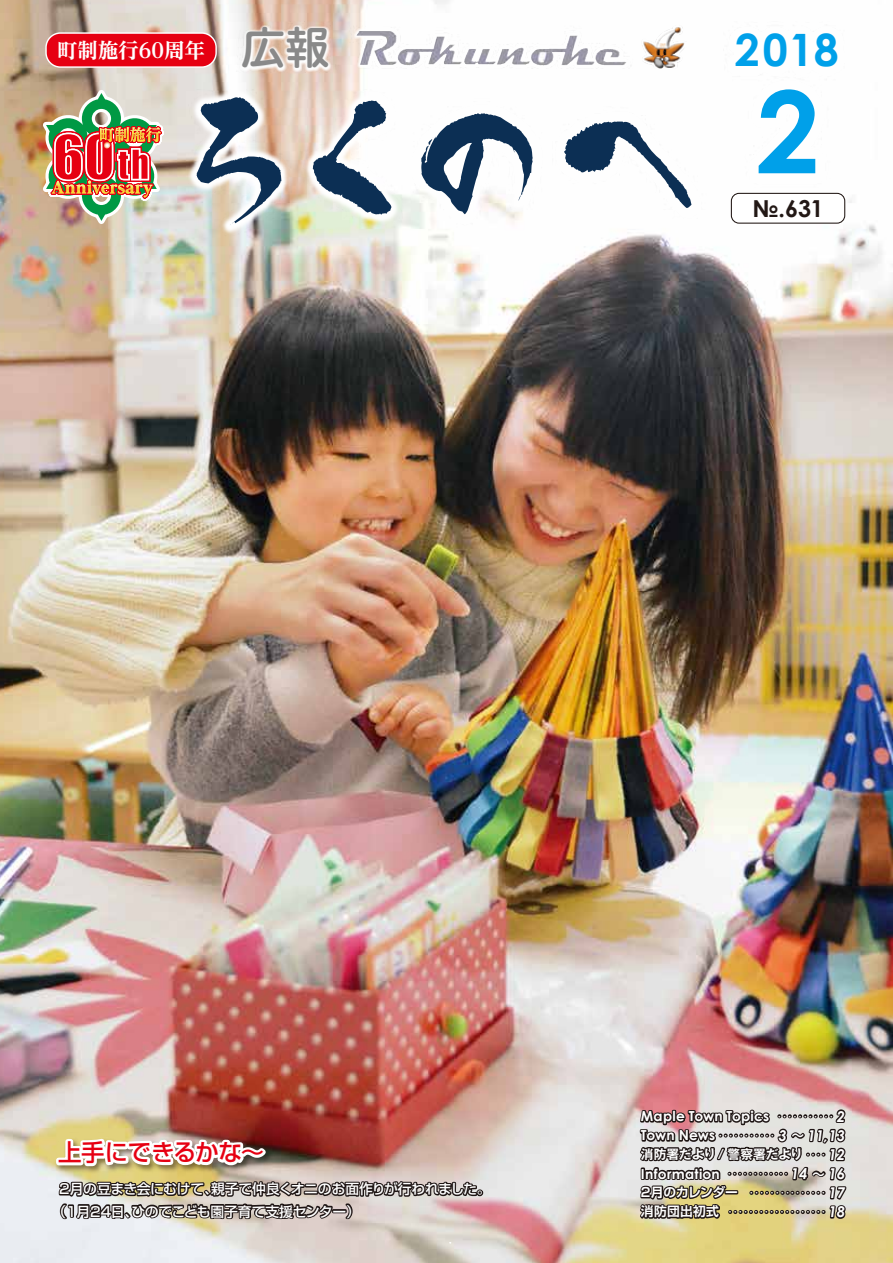
<style>
.page{position:relative;width:893px;height:1263px;background:#fff}
.page>*{position:absolute;margin:0;border:0;box-sizing:border-box;transform-origin:0 0}
.t1{font:700 113.85px "Century Gothic";color:#00a0e9}
.t2{font:700 44.7px "Century Gothic";color:#00a0e9}
.t3{font:43.8px "Hira Maru Std W6";color:#898989}
.t4{font:500 23.4px "Shin Go Pro";letter-spacing:-.005em;color:#e60012}
.t5{font:700 23.4px "Century Gothic";color:#221815}
.t6{font:700 expanded 20.4px "Reim Yonz Pro";color:#fff}
.t7{font:500 13.8px/22.4px "Shin Go Pro";letter-spacing:-.02em;color:#fff}
.t8{font:700 13.8px/19.2px "Century Gothic";letter-spacing:.015em;color:#fff}
.t9{font:700 12.75px/19.2px "Shin Go Pro De";color:#fff}
.t10{font:700 12.75px "Gothic MB101 Pro De";letter-spacing:-.025em;color:#fff}
.t11{font:500 8.55px "Gothic MB101 Pro";color:#fff}
.s1{font-family:"Century Gothic";font-weight:700;font-style:italic;font-size:14.85px}
.s2{font-size:15px}
</style>
<div class="page">
<img style="left:0;top:0;width:893px;height:1263px">
<img style="left:170px;top:68px;width:581px;height:217px">
<svg style="left:196px;top:139px;width:85px;height:86px"></svg>
<svg style="left:313px;top:125px;width:78px;height:90px"></svg>
<svg style="left:421px;top:125px;width:112px;height:89px"></svg>
<svg style="left:564px;top:125px;width:127px;height:83px"></svg>
<img style="left:184px;top:0;width:202px;height:139px">
<img style="left:297px;top:0;width:375px;height:125px">
<img style="left:356px;top:31px;width:221px;height:34px">
<img style="left:640px;top:24px;width:32px;height:46px">
<img style="left:693px;top:139px;width:188px;height:129px">
<img style="left:672px;top:0;width:221px;height:139px">
<img style="left:35px;top:0;width:135px;height:364px">
<div style="left:46px;top:33px;width:170px;height:34px;background:#e60012;border-radius:14px"></div>
<div style="left:45px;top:32px;width:172px;height:36px;border:1px solid #fff;border-radius:14px"></div>
<svg style="left:638px;top:1104px;width:210px;height:118px;background:#9a9184"></svg>
<img style="left:50px;top:1133px;width:228px;height:45px">
<img style="left:53px;top:1135px;width:217px;height:34px">
<div style="left:476px;top:1189px;width:7px;height:7px;border:3px solid #1e1514;border-radius:50%"></div>
<svg style="left:57px;top:1179px;width:425px;height:84px;background:#b5ada8"></svg>
<h3 class="t3" style="left:242px;top:15px;width:89px">広報</h3>
<h3 class="t6" style="left:57px;top:33px;width:149px">町制施行60周年</h3>
<h2 class="t2" style="left:735px;top:16px;width:106px">2018</h2>
<h1 class="t1" style="left:756px;top:46px;width:65px">2</h1>
<h3 class="t5" style="left:752px;top:191px;width:73px">№.631</h3>
<h3 class="t4" style="left:58px;top:1133px;width:208px">上手にできるかな～</h3>
<h3 class="t7" style="left:52px;top:1176px;width:440px;text-indent:5px">２月の豆まき会にむけて、親子で仲良くオニのお面作りが行われました。（１月24日、ひのでこども園子育て支援センター）</h3>
<p class="t11" style="left:446px;top:1235px;width:10px">・</p>
<p class="t11" style="left:775px;top:1109px;width:71px">・・・・・・・・・・・ <span class="s1">2</span></p>
<p class="t11" style="left:716px;top:1128px;width:130px">・・・・・・・・・・・ <span class="s1">3</span> <span class="s2">～</span><span class="s1">11,13</span></p>
<p class="t11" style="left:804px;top:1147px;width:43px">・・・・ <span class="s1">12</span></p>
<p class="t11" style="left:725px;top:1167px;width:121px">・・・・・・・・・・・・ <span class="s1">14</span> <span class="s2">～</span><span class="s1">16</span></p>
<p class="t11" style="left:747px;top:1186px;width:99px">・・・・・・・・・・・・・・・ <span class="s1">17</span></p>
<p class="t11" style="left:726px;top:1205px;width:121px">・・・・・・・・・・・・・・・・・・・ <span class="s1">18</span></p>
<h3 class="t8" style="left:641px;top:1106px;width:130px">Maple Town Topics<br>Town News</h3>
<h3 class="t10" style="left:641px;top:1143px;width:163px">消防署だより / 警察署だより</h3>
<h3 class="t8" style="left:641px;top:1163px;width:80px">Information</h3>
<h3 class="t9" style="left:641px;top:1181px;width:98px">2月のカレンダー消防団出初式</h3>
</div>
